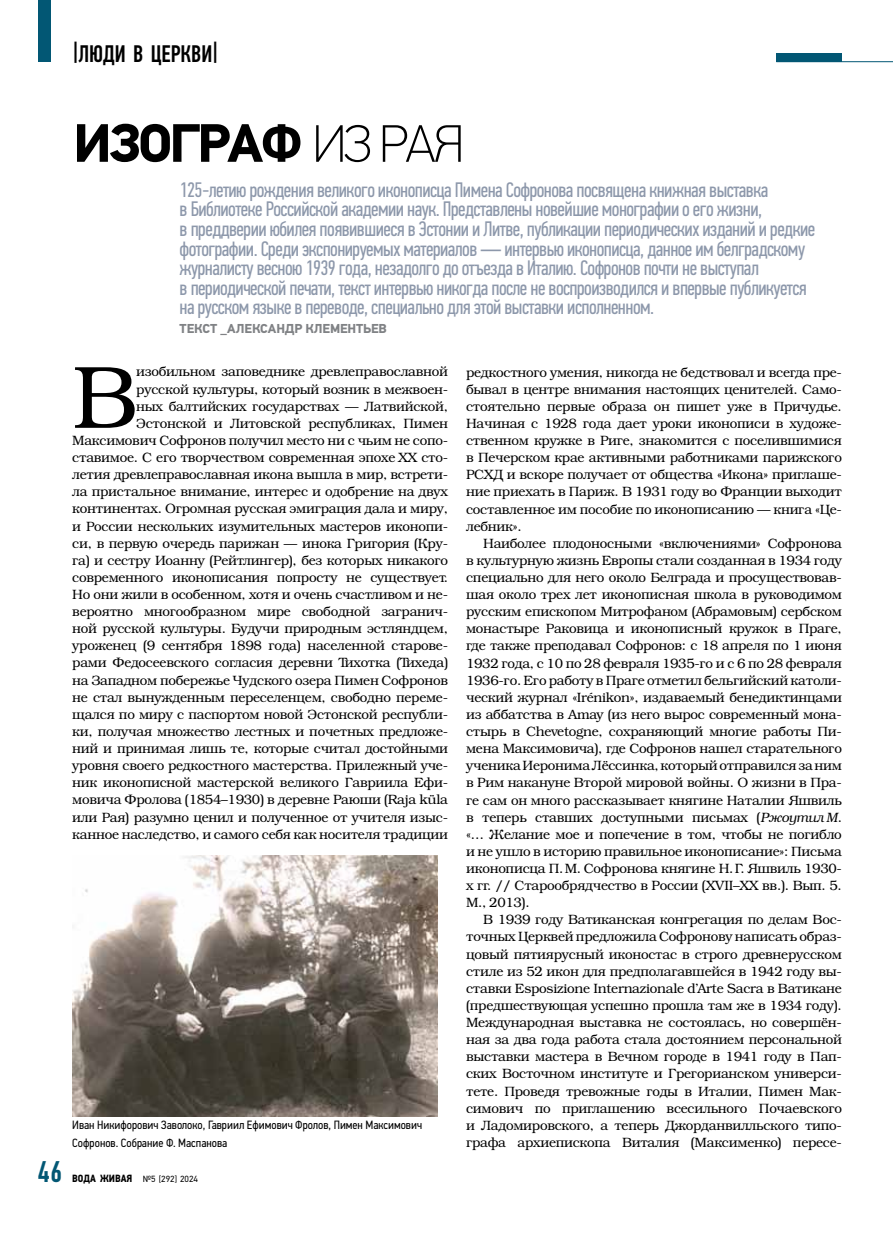
<style>
.page{position:relative;width:893px;height:1234px;background:#fff}
.page>*{position:absolute;margin:0;border:0;box-sizing:border-box;transform-origin:0 0}
.t1{font:88.8px "Bookman Light ITC";color:#000}
.t2{font:700 54px "PF Din Text Pro";letter-spacing:-.05em;color:#000}
.t3{font:500 30px "PF Din Text Comp Pro";color:#025774}
.t4{font:500 24px "PF Din Text Comp Pro";color:#000}
.t5{font:21px/19.5px "PF Din Text Comp Pro";letter-spacing:-.025em;color:#8d98ab}
.t6{font:13.5px/17.1px "Bookman Light ITC";letter-spacing:-.02em;color:#000;text-align:justify}
.t7{font:700 12.9px "PF Din Text Pro";letter-spacing:-.01em;color:#808285}
.t8{font:12px/17.1px "PF Din Text Cond Pro";color:#000}
.t9{font:9px "PF Din Text Pro";color:#000}
.s1{font-weight:100;font-size:52.5px}
.s2{font-style:italic}
.s3{font-family:"PF Din Text Cond Pro";font-weight:700;font-size:10.5px}
</style>
<div class="page">
<div style="left:776px;top:53px;width:66px;height:9px;background:#025774"></div>
<hr style="left:776px;top:61px;width:117px;height:1px;background:#025774">
<div style="left:38px;top:0;width:13px;height:62px;background:#025774"></div>
<img style="left:72px;top:855px;width:366px;height:261px">
<h3 class="t4" style="left:73px;top:41px;width:147px">|люди в церкви|</h3>
<h2 class="t2" style="left:73px;top:111px;width:393px">Изограф <span class="s1">из Рая</span></h2>
<p class="t5" style="left:180px;top:180px;width:637px">125-летию рождения великого иконописца Пимена Софронова посвящена книжная выставка<br>в Библиотеке Российской академии наук. Представлены новейшие монографии о его жизни,<br>в преддверии юбилея появившиеся в Эстонии и Л итве, публикации периодических изданий и редкие фотографии. Среди экспонируемых материалов — интервью иконописца, данное им белградскому журналисту весною 1939 года, незадолго до отъезда в Италию. Софронов почти не выступал<br>в периодической печати, текст интервью никогда после не воспроизводился и впервые публикуется на русском языке в переводе, специально для этой выставки исполненном.</p>
<p class="t7" style="left:180px;top:320px;width:207px">текст _александр клементьев</p>
<h3 class="t3" style="left:38px;top:1155px;width:26px">46</h3>
<p class="t6" style="left:72px;top:363px;width:377px;text-align:right">изобильном заповеднике древлеправославной<br>русской культуры, который возник в межвоен-<br>ных балтийских государствах — Латвийской, Эстонской и Литовской республиках, Пимен Максимович Софронов получил место ни с чьим не сопо&shy;ставимое. С его творчеством современная эпохе XX сто&shy;летия древлеправославная икона вышла в мир, встрети&shy;ла пристальное внимание, интерес и одобрение на двух континентах. Огромная русская эмиграция дала и миру, и России нескольких изумительных мастеров иконопи&shy;си, в первую очередь парижан — инока Григория (Кру&shy;га) и сестру Иоанну (Рейтлингер), без которых никакого современного иконописания попросту не существует.<br>Но они жили в особенном, хотя и очень счастливом и не&shy;вероятно многообразном мире свободной загранич&shy;ной русской культуры. Будучи природным эстляндцем, уроженец (9 сентября 1898 года) населенной старове&shy;рами Федосеевского согласия деревни Тихотка (Тихеда) на Западном побережье Чудского озера Пимен Софронов не стал вынужденным переселенцем, свободно переме&shy;щался по миру с паспортом новой Эстонской республи&shy;ки, получая множество лестных и почетных предложе&shy;ний и принимая лишь те, которые считал достойными уровня своего редкостного мастерства. Прилежный уче&shy;ник иконописной мастерской великого Гавриила Ефи&shy;мовича Фролова (1854–1930) в деревне Раюши (Raja küla или Рая) разумно ценил и полученное от учителя изыс&shy;канное наследство, и самого себя как носителя традиции</p>
<p class="t6" style="left:466px;top:363px;width:377px">редкостного умения, никогда не бедствовал и всегда пре&shy;бывал в центре внимания настоящих ценителей. Само&shy;стоятельно первые образа он пишет уже в Причудье.<br>Начиная с 1928 года дает уроки иконописи в художе&shy;ственном кружке в Риге, знакомится с поселившимися в Печерском крае активными работниками парижского РСХД и вскоре получает от общества «Икона» приглаше&shy;ние приехать в Париж. В 1931 году во Франции выходит составленное им пособие по иконописанию — книга «Це&shy;лебник».</p>
<h1 class="t1" style="left:72px;top:345px;width:67px">В</h1>
<p class="t6" style="left:466px;top:534px;width:377px;text-indent:17px">Наиболее плодоносными «включениями» Софронова в культурную жизнь Европы стали созданная в 1934 году специально для него около Белграда и просуществовав&shy;шая около трех лет иконописная школа в руководимом русским епископом Митрофаном (Абрамовым) сербском монастыре Раковица и иконописный кружок в Праге, где также преподавал Софронов: с 18 апреля по 1 июня 1932 года, с 10 по 28 февраля 1935-го и с 6 по 28 февраля 1936-го. Его работу в Праге отметил бельгийский католи&shy;ческий журнал «Irénikon», издаваемый бенедиктинцами из аббатства в Amay (из него вырос современный мона&shy;стырь в Chevetogne, сохраняющий многие работы Пи&shy;мена Максимовича), где Софронов нашел старательного ученика Иеронима Лёссинка, который отправился за ним в Рим накануне Второй мировой войны. О жизни в Пра&shy;ге сам он много рассказывает княгине Наталии Яшвиль в теперь ставших доступными письмах (<span class="s2">Ржоутил М</span>. «… Желание мое и попечение в том, чтобы не погибло и не ушло в историю правильное иконописание»: Письма иконописца П.М. Софронова княгине Н.Г. Яшвиль 1930- х гг. // Старообрядчество в России (XVII–XX вв.). Вып. 5.<br>М., 2013).</p>
<p class="t6" style="left:466px;top:911px;width:377px;text-indent:17px">В 1939 году Ватиканская конгрегация по делам Вос&shy;точных Церквей предложила Софронову написать образ&shy;цовый пятиярусный иконостас в строго древнерусском стиле из 52 икон для предполагавшейся в 1942 году вы&shy;ставки Esposizione Internazionale d’Arte Sacra в Ватикане (предшествующая успешно прошла там же в 1934 году).<br>Международная выставка не состоялась, но совершён&shy;ная за два года работа стала достоянием персональной выставки мастера в Вечном городе в 1941 году в Пап&shy;ских Восточном институте и Грегорианском универси&shy;тете. Проведя тревожные годы в Италии, Пимен Мак&shy;симович по приглашению всесильного Почаевского и Ладомировского, а теперь Джорданвилльского типо&shy;графа архиепископа Виталия (Максименко) пересе-</p>
<p class="t8" style="left:72px;top:1116px;width:351px">Иван Никифорович Заволоко, Гавриил Ефимович Фролов, Пимен Максимович<br>Софронов. Собрание Ф. Маспанова</p>
<p class="t9" style="left:72px;top:1173px;width:127px"><span class="s3">ВОДА ЖИВАЯ</span> №5 [292] 2024</p>
</div>
